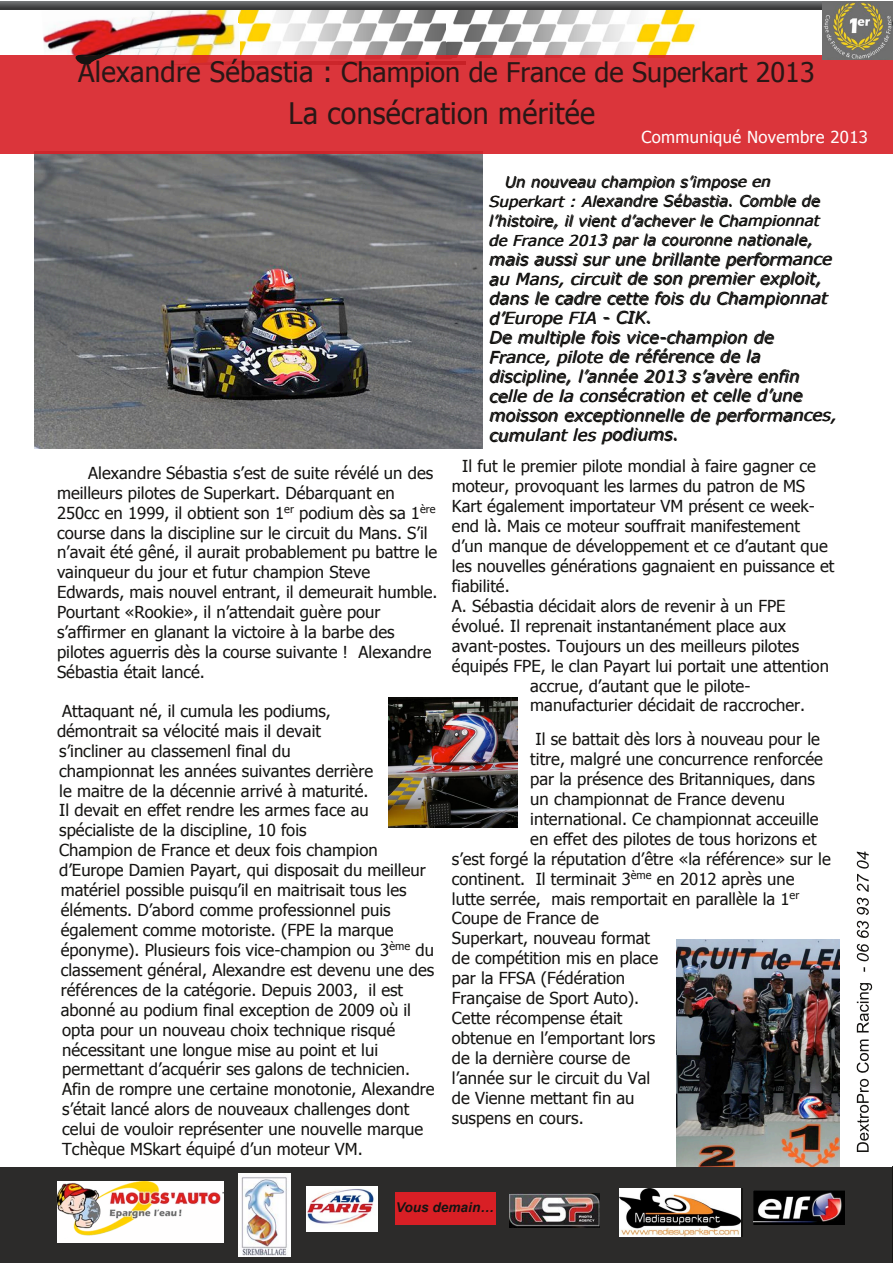
<style>
.page{position:relative;width:893px;height:1263px;background:#fff}
.page>*{position:absolute;margin:0;border:0;box-sizing:border-box;transform-origin:0 0}
.t1{font:29.7px "Tahoma";letter-spacing:.01em;color:rgb(21 20 18/.9);scale:.96 1}
.t2{font:27px "Tahoma";color:rgb(21 20 18/.9)}
.t3{font:16.5px/20px "Tahoma";color:#151412}
.t4{font:italic 16.5px/19.5px "Verdana";color:#151412}
.t5{font:16.5px "Tahoma";letter-spacing:.02em;color:#fffefe}
.t6{font:italic 15px/19.5px "Verdana";color:#151412}
.t7{font:italic 700 13.5px "Arial";color:#151412}
.s1{font-size:28.05px}
</style>
<div class="page">
<img style="left:240px;top:9px;width:206px;height:46px">
<img style="left:35px;top:153px;width:447px;height:296px">
<div style="left:0;top:1167px;width:892px;height:96px;background:#2c2b2a"></div>
<img style="left:754px;top:1190px;width:91px;height:35px">
<img style="left:676px;top:940px;width:163px;height:226px">
<hr style="left:892px;top:1166px;width:1px;height:97px;background:#151412">
<img style="left:389px;top:698px;width:129px;height:129px">
<div style="left:57px;top:1181px;width:167px;height:61px;background:#fffefe"></div>
<img style="left:57px;top:1181px;width:167px;height:55px">
<div style="left:395px;top:1192px;width:101px;height:33px;background:#d81f25"></div>
<img style="left:446px;top:9px;width:344px;height:46px">
<img style="left:42px;top:9px;width:198px;height:46px">
<div style="left:0;top:55px;width:892px;height:98px;background:#db353b"></div>
<svg style="left:857px;top:1079px;width:12px;height:73px"></svg>
<svg style="left:857px;top:1039px;width:12px;height:34px"></svg>
<svg style="left:857px;top:983px;width:15px;height:49px"></svg>
<svg style="left:857px;top:944px;width:12px;height:17px"></svg>
<svg style="left:857px;top:921px;width:12px;height:17px"></svg>
<svg style="left:857px;top:851px;width:12px;height:64px"></svg>
<img style="left:620px;top:1188px;width:121px;height:49px">
<svg style="left:0;top:1px;width:822px;height:8px;background:#545556"></svg>
<svg style="left:66px;top:44px;width:58px;height:21px"></svg>
<img style="left:822px;top:1px;width:70px;height:58px">
<img style="left:306px;top:1186px;width:72px;height:45px">
<img style="left:238px;top:1174px;width:53px;height:82px">
<img style="left:510px;top:1193px;width:89px;height:34px">
<h2 class="t2" style="left:78px;top:55px;width:738px"><span class="s1">Alexandre Sébastia :</span> Champion de France de Superkart 2013</h2>
<h1 class="t1" style="left:289px;top:94px;width:321px">La consécration méritée</h1>
<p class="t5" style="left:642px;top:126px;width:228px">Communiqué Novembre 2013</p>
<p class="t3" style="left:57px;top:462px;width:382px;text-indent:31px">Alexandre Sébastia s’est de suite révélé un des meilleurs pilotes de Superkart. Débarquant en 250cc en 1999, il obtient son 1<sup>er</sup> podium dès sa 1<sup>ère </sup>course dans la discipline sur le circuit du Mans. S’il n’avait été gêné, il aurait probablement pu battre le vainqueur du jour et futur champion Steve Edwards, mais nouvel entrant, il demeurait humble.<br>Pourtant «Rookie», il n’attendait guère pour s’affirmer en glanant la victoire à la barbe des pilotes aguerris dès la course suivante ! Alexandre Sébastia était lancé.</p>
<p class="t3" style="left:62px;top:700px;width:270px">Attaquant né, il cumula les podiums,</p>
<p class="t3" style="left:57px;top:720px;width:266px">démontrait sa vélocité mais il devait</p>
<p class="t3" style="left:59px;top:740px;width:233px">s’incliner au classemenl final du</p>
<p class="t3" style="left:59px;top:760px;width:315px">championnat les années suivantes derrière</p>
<p class="t3" style="left:59px;top:780px;width:311px">le maitre de la décennie arrivé à maturité.</p>
<p class="t3" style="left:59px;top:800px;width:311px">Il devait en effet rendre les armes face au</p>
<p class="t3" style="left:59px;top:820px;width:249px">spécialiste de la discipline, 10 fois</p>
<p class="t3" style="left:59px;top:840px;width:320px">Champion de France et deux fois champion</p>
<p class="t3" style="left:59px;top:860px;width:368px">d’Europe Damien Payart, qui disposait du meilleur</p>
<p class="t3" style="left:61px;top:880px;width:347px">matériel possible puisqu’il en maitrisait tous les</p>
<p class="t3" style="left:61px;top:899px;width:331px">éléments. D’abord comme professionnel puis</p>
<p class="t3" style="left:61px;top:919px;width:334px">également comme motoriste. (FPE la marque</p>
<p class="t3" style="left:61px;top:939px;width:375px">éponyme). Plusieurs fois vice-champion ou 3<sup>ème</sup> du</p>
<p class="t3" style="left:61px;top:959px;width:375px">classement général, Alexandre est devenu une des</p>
<p class="t3" style="left:61px;top:979px;width:344px">références de la catégorie. Depuis 2003, il est</p>
<p class="t3" style="left:61px;top:999px;width:352px">abonné au podium final exception de 2009 où il</p>
<p class="t3" style="left:62px;top:1019px;width:335px">opta pour un nouveau choix technique risqué</p>
<p class="t3" style="left:62px;top:1039px;width:317px">nécessitant une longue mise au point et lui</p>
<p class="t3" style="left:62px;top:1059px;width:350px">permettant d’acquérir ses galons de technicien.</p>
<p class="t3" style="left:62px;top:1079px;width:374px">Afin de rompre une certaine monotonie, Alexandre</p>
<p class="t3" style="left:62px;top:1099px;width:348px">s’était lancé alors de nouveaux challenges dont</p>
<p class="t3" style="left:62px;top:1119px;width:363px">celui de vouloir représenter une nouvelle marque</p>
<p class="t3" style="left:62px;top:1138px;width:302px">Tchèque MSkart équipé d’un moteur VM.</p>
<p class="t6" style="left:489px;top:172px;width:333px;text-indent:17px">Un nouveau champion s’impose en Superkart : Alexandre Sébastia. Comble de l’histoire, il vient d’achever le Championnat de France 2013 par la couronne nationale,</p>
<p class="t4" style="left:489px;top:249px;width:349px">mais aussi sur une brillante performance au Mans, circuit de son premier exploit, dans le cadre cette fois du Championnat d’Europe FIA - CIK.<br>De multiple fois vice-champion de France, pilote de référence de la discipline, l’année 2013 s’avère enfin celle de la consécration et celle d’une moisson exceptionnelle de performances, cumulant les podiums.</p>
<p class="t3" style="left:462px;top:456px;width:355px">Il fut le premier pilote mondial à faire gagner ce</p>
<p class="t3" style="left:452px;top:476px;width:355px">moteur, provoquant les larmes du patron de MS</p>
<p class="t3" style="left:452px;top:496px;width:364px">Kart également importateur VM présent ce week-</p>
<p class="t3" style="left:452px;top:516px;width:349px">end là. Mais ce moteur souffrait manifestement</p>
<p class="t3" style="left:452px;top:535px;width:377px">d’un manque de développement et ce d’autant que</p>
<p class="t3" style="left:452px;top:555px;width:384px">les nouvelles générations gagnaient en puissance et</p>
<p class="t3" style="left:452px;top:575px;width:59px">fiabilité.</p>
<p class="t3" style="left:452px;top:595px;width:335px">A. Sébastia décidait alors de revenir à un FPE</p>
<p class="t3" style="left:452px;top:615px;width:335px">évolué. Il reprenait instantanément place aux</p>
<p class="t3" style="left:452px;top:635px;width:349px">avant-postes. Toujours un des meilleurs pilotes</p>
<p class="t3" style="left:452px;top:655px;width:379px">équipés FPE, le clan Payart lui portait une attention</p>
<p class="t3" style="left:530px;top:675px;width:222px">accrue, d’autant que le pilote-</p>
<p class="t3" style="left:530px;top:695px;width:276px">manufacturier décidait de raccrocher.</p>
<p class="t3" style="left:535px;top:729px;width:286px">Il se battait dès lors à nouveau pour le</p>
<p class="t3" style="left:530px;top:748px;width:294px">titre, malgré une concurrence renforcée</p>
<p class="t3" style="left:530px;top:768px;width:286px">par la présence des Britanniques, dans</p>
<p class="t3" style="left:530px;top:788px;width:256px">un championnat de France devenu</p>
<p class="t3" style="left:530px;top:808px;width:290px">international. Ce championnat acceuille</p>
<p class="t3" style="left:530px;top:828px;width:288px">en effet des pilotes de tous horizons et</p>
<p class="t3" style="left:452px;top:848px;width:380px">s’est forgé la réputation d’être «la référence» sur le</p>
<p class="t3" style="left:452px;top:868px;width:344px">continent. Il terminait 3<sup>ème</sup> en 2012 après une</p>
<p class="t3" style="left:452px;top:888px;width:349px">lutte serrée, mais remportait en parallèle la 1<sup>er</sup></p>
<p class="t3" style="left:452px;top:908px;width:149px">Coupe de France de</p>
<p class="t3" style="left:452px;top:928px;width:200px">Superkart, nouveau format</p>
<p class="t3" style="left:452px;top:948px;width:208px">de compétition mis en place</p>
<p class="t3" style="left:452px;top:968px;width:175px">par la FFSA (Fédération</p>
<p class="t3" style="left:452px;top:987px;width:189px">Française de Sport Auto).</p>
<p class="t3" style="left:452px;top:1007px;width:172px">Cette récompense était</p>
<p class="t3" style="left:452px;top:1027px;width:205px">obtenue en l’emportant lors</p>
<p class="t3" style="left:452px;top:1047px;width:180px">de la dernière course de</p>
<p class="t3" style="left:452px;top:1067px;width:200px">l’année sur le circuit du Val</p>
<p class="t3" style="left:452px;top:1087px;width:184px">de Vienne mettant fin au</p>
<p class="t3" style="left:452px;top:1107px;width:133px">suspens en cours.</p>
<p class="t7" style="left:396px;top:1199px;width:99px">Vous demain!</p>
</div>
